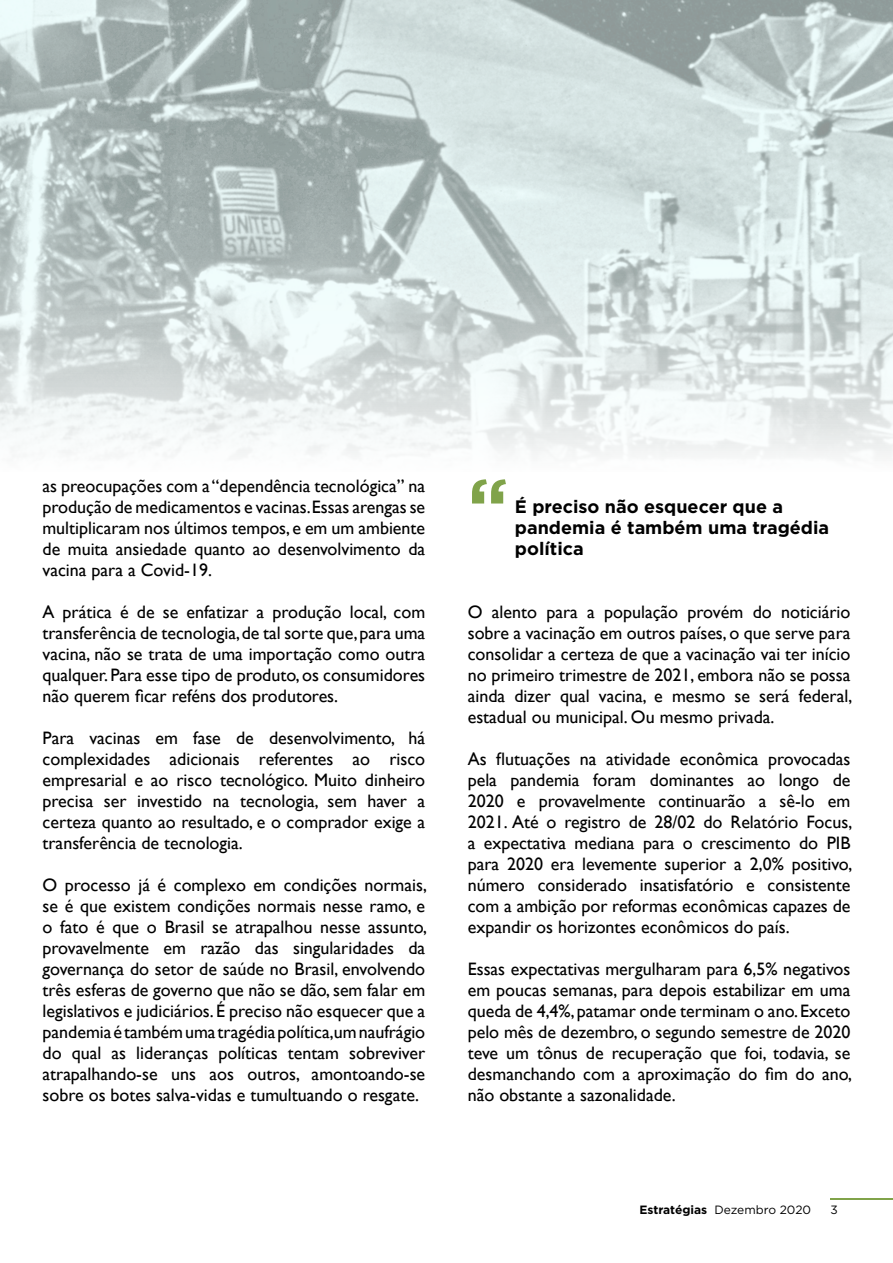
<style>
.page{position:relative;width:893px;height:1263px;background:#fff}
.page>*{position:absolute;margin:0;border:0;box-sizing:border-box;transform-origin:0 0}
.t1{font:700 75px "Gotham";color:#80a34a}
.t2{font:18px/21px "Gill Sans";color:#000;text-align:justify}
.t3{font:700 18px/21px "Gotham";color:#000}
.t4{font:12px "Gotham";color:#000}
.s1{font-weight:700}
</style>
<div class="page">
<hr style="left:831px;top:1198px;width:62px;height:1px;background:#80a34a">
<img style="left:0;top:0;width:893px;height:457px">
<p class="t2" style="left:43px;top:476px;width:384px">as preocupações com a “dependência tecnológica” na produção de medicamentos e vacinas. Essas arengas se multiplicaram nos últimos tempos, e em um ambiente de muita ansiedade quanto ao desenvolvimento da vacina para a Covid-19.</p>
<p class="t2" style="left:43px;top:602px;width:384px">A prática é de se enfatizar a produção local, com transferência de tecnologia, de tal sorte que, para uma vacina, não se trata de uma importação como outra qualquer. Para esse tipo de produto, os consumidores não querem ficar reféns dos produtores.</p>
<p class="t2" style="left:43px;top:728px;width:384px">Para vacinas em fase de desenvolvimento, há complexidades adicionais referentes ao risco empresarial e ao risco tecnológico. Muito dinheiro precisa ser investido na tecnologia, sem haver a certeza quanto ao resultado, e o comprador exige a transferência de tecnologia.</p>
<p class="t2" style="left:43px;top:875px;width:386px">O processo já é complexo em condições normais, se é que existem condições normais nesse ramo, e o fato é que o Brasil se atrapalhou nesse assunto, provavelmente em razão das singularidades da governança do setor de saúde no Brasil, envolvendo três esferas de governo que não se dão, sem falar em legislativos e judiciários. É preciso não esquecer que a pandemia é também uma tragédia política,um naufrágio do qual as lideranças políticas tentam sobreviver atrapalhando-se uns aos outros, amontoando-se sobre os botes salva-vidas e tumultuando o resgate.</p>
<h1 class="t1" style="left:468px;top:456px;width:42px">“</h1>
<p class="t3" style="left:515px;top:496px;width:316px">É preciso não esquecer que a pandemia é também uma tragédia política</p>
<p class="t2" style="left:468px;top:602px;width:386px">O alento para a população provém do noticiário sobre a vacinação em outros países, o que serve para consolidar a certeza de que a vacinação vai ter início no primeiro trimestre de 2021, embora não se possa ainda dizer qual vacina, e mesmo se será federal, estadual ou municipal. Ou mesmo privada.</p>
<p class="t2" style="left:468px;top:749px;width:386px">As flutuações na atividade econômica provocadas pela pandemia foram dominantes ao longo de 2020 e provavelmente continuarão a sê-lo em 2021. Até o registro de 28/02 do Relatório Focus, a expectativa mediana para o crescimento do PIB para 2020 era levemente superior a 2,0% positivo, número considerado insatisfatório e consistente com a ambição por reformas econômicas capazes de expandir os horizontes econômicos do país.</p>
<p class="t2" style="left:468px;top:959px;width:386px">Essas expectativas mergulharam para 6,5% negativos em poucas semanas, para depois estabilizar em uma queda de 4,4%, patamar onde terminam o ano. Exceto pelo mês de dezembro, o segundo semestre de 2020 teve um tônus de recuperação que foi, todavia, se desmanchando com a aproximação do fim do ano, não obstante a sazonalidade.</p>
<p class="t4" style="left:640px;top:1202px;width:173px"><span class="s1">Estratégias</span> Dezembro 2020</p>
<p class="t4" style="left:831px;top:1202px;width:9px">3</p>
</div>
